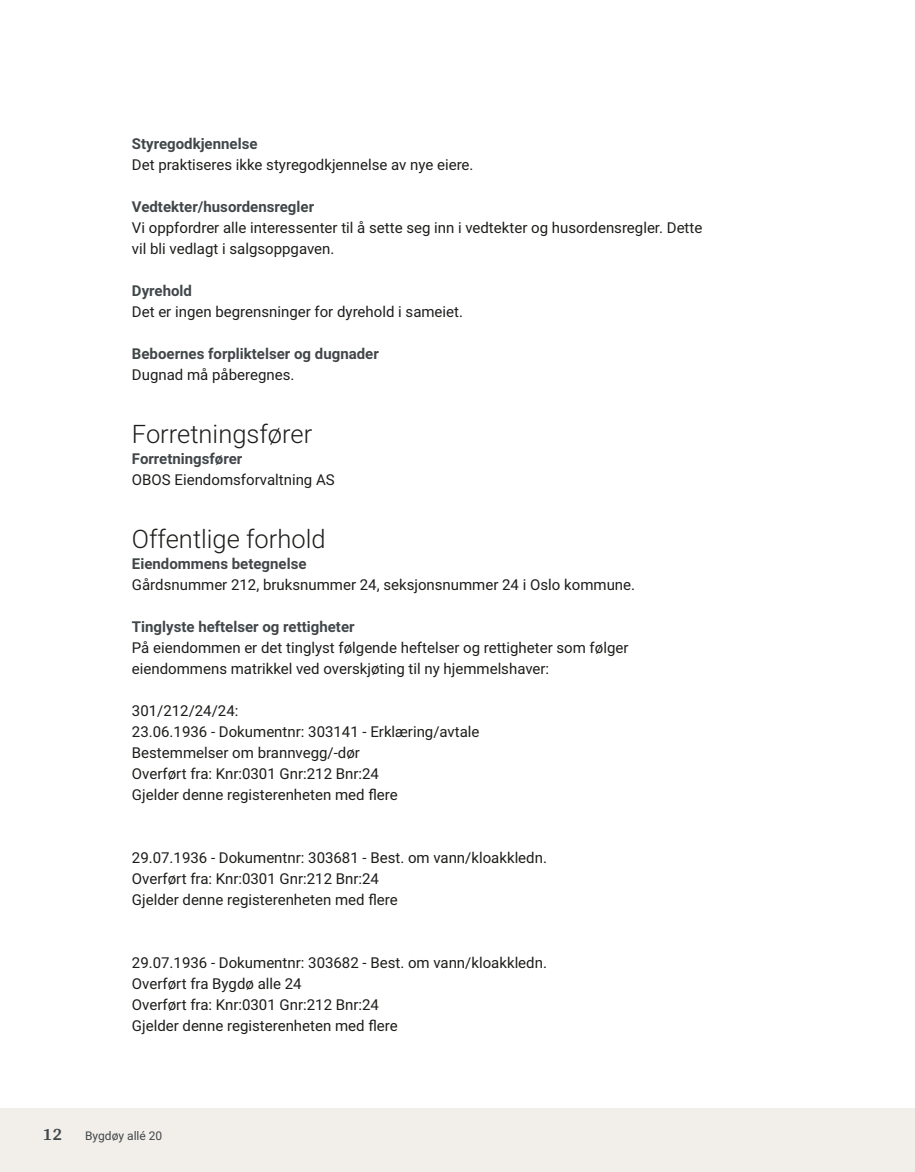
<style>
.page{position:relative;width:915px;height:1172px;background:#fff}
.page>*{position:absolute;margin:0;border:0;box-sizing:border-box;transform-origin:0 0}
.t1{font:300 25.5px "Roboto Vitec";color:#1d1d1b}
.t2{font:700 18px "Arya";color:#414749}
.t3{font:15px/21px "Roboto Vitec";color:#1d1d1b}
.t4{font:700 15px "Roboto Vitec";color:#414749}
.t5{font:12px "Roboto Vitec";color:#414749}
</style>
<div class="page">
<div style="left:0;top:1108px;width:914px;height:64px;background:#f2eeea"></div>
<p class="t4" style="left:132px;top:133px;width:127px">Styregodkjennelse</p>
<p class="t3" style="left:132px;top:153px;width:343px">Det praktiseres ikke styregodkjennelse av nye eiere.</p>
<p class="t4" style="left:132px;top:196px;width:184px">Vedtekter/husordensregler</p>
<p class="t3" style="left:132px;top:216px;width:571px">Vi oppfordrer alle interessenter til å sette seg inn i vedtekter og husordensregler. Dette vil bli vedlagt i salgsoppgaven.</p>
<p class="t4" style="left:132px;top:280px;width:62px">Dyrehold</p>
<p class="t3" style="left:132px;top:300px;width:332px">Det er ingen begrensninger for dyrehold i sameiet.</p>
<p class="t4" style="left:132px;top:343px;width:248px">Beboernes forpliktelser og dugnader</p>
<p class="t3" style="left:132px;top:363px;width:164px">Dugnad må påberegnes.</p>
<h1 class="t1" style="left:132px;top:416px;width:182px">Forretningsfører</h1>
<p class="t4" style="left:132px;top:448px;width:112px">Forretningsfører</p>
<p class="t3" style="left:132px;top:468px;width:204px">OBOS Eiendomsforvaltning AS</p>
<h1 class="t1" style="left:132px;top:521px;width:195px">Offentlige forhold</h1>
<p class="t4" style="left:132px;top:553px;width:176px">Eiendommens betegnelse</p>
<p class="t3" style="left:132px;top:573px;width:504px">Gårdsnummer 212, bruksnummer 24, seksjonsnummer 24 i Oslo kommune.</p>
<p class="t4" style="left:132px;top:616px;width:224px">Tinglyste heftelser og rettigheter</p>
<p class="t3" style="left:132px;top:636px;width:498px">På eiendommen er det tinglyst følgende heftelser og rettigheter som følger eiendommens matrikkel ved overskjøting til ny hjemmelshaver:</p>
<p class="t3" style="left:132px;top:699px;width:349px">301/212/24/24:<br>23.06.1936 ‑ Dokumentnr: 303141 ‑ Erklæring/avtale Bestemmelser om brannvegg/‑dør<br>Overført fra: Knr:0301 Gnr:212 Bnr:24<br>Gjelder denne registerenheten med flere</p>
<p class="t3" style="left:132px;top:846px;width:416px">29.07.1936 ‑ Dokumentnr: 303681 ‑ Best. om vann/kloakkledn.<br>Overført fra: Knr:0301 Gnr:212 Bnr:24<br>Gjelder denne registerenheten med flere</p>
<p class="t3" style="left:132px;top:951px;width:416px">29.07.1936 ‑ Dokumentnr: 303682 ‑ Best. om vann/kloakkledn.<br>Overført fra Bygdø alle 24<br>Overført fra: Knr:0301 Gnr:212 Bnr:24<br>Gjelder denne registerenheten med flere</p>
<p class="t2" style="left:43px;top:1123px;width:21px">12</p>
<p class="t5" style="left:85px;top:1127px;width:79px">Bygdøy allé 20</p>
</div>
